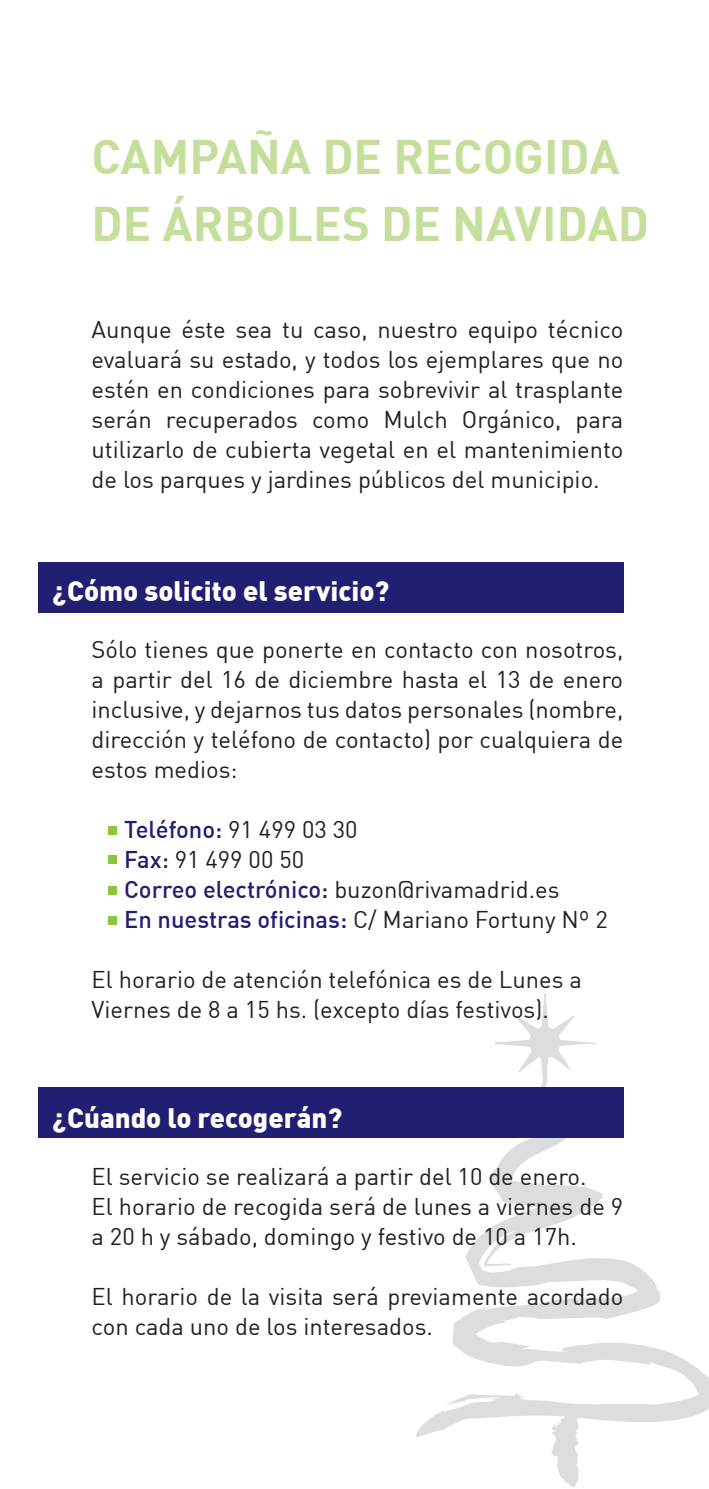
<style>
.page{position:relative;width:709px;height:1489px;background:#fff}
.page>*{position:absolute;margin:0;border:0;box-sizing:border-box;transform-origin:0 0}
.t1{font:700 47.5px/67.5px "DIN";color:#c4df9b}
.t2{font:900 27.5px "DIN";color:#fff}
.t3{font:23.75px/30px "DIN";color:#231f20}
.s1{font-weight:500;color:#221e72}
</style>
<div class="page">
<svg style="left:495px;top:993px;width:101px;height:68px"></svg>
<svg style="left:416px;top:1061px;width:293px;height:376px"></svg>
<svg style="left:549px;top:1406px;width:32px;height:80px"></svg>
<div style="left:109px;top:826px;width:8px;height:8px;background:#8bc63e"></div>
<div style="left:109px;top:855px;width:8px;height:8px;background:#8bc63e"></div>
<div style="left:109px;top:885px;width:8px;height:9px;background:#8bc63e"></div>
<div style="left:109px;top:916px;width:8px;height:8px;background:#8bc63e"></div>
<div style="left:38px;top:562px;width:585px;height:51px;background:#221e72"></div>
<div style="left:38px;top:1087px;width:585px;height:51px;background:#221e72"></div>
<h1 class="t1" style="left:92px;top:121px;width:559px">CAMPAÑA DE RECOGIDA<br>DE ÁRBOLES DE NAVIDAD</h1>
<p class="t3" style="left:92px;top:314px;width:533px;text-align:justify">Aunque éste sea tu caso, nuestro equipo técnico evaluará su estado, y todos los ejemplares que no estén en condiciones para sobrevivir al trasplante serán recuperados como Mulch Orgánico, para utilizarlo de cubierta vegetal en el mantenimiento de los parques y jardines públicos del municipio.</p>
<p class="t2" style="left:52px;top:572px;width:338px">¿Cómo solicito el servicio?</p>
<p class="t3" style="left:92px;top:634px;width:533px;text-align:justify">Sólo tienes que ponerte en contacto con nosotros, a partir del 16 de diciembre hasta el 13 de enero inclusive, y dejarnos tus datos personales (nombre, dirección y teléfono de contacto) por cualquiera de estos medios:</p>
<p class="t3" style="left:124px;top:814px;width:485px"><span class="s1">Teléfono:</span> 91 499 03 30<br><span class="s1">Fax:</span> 91 499 00 50<br><span class="s1">Correo electrónico:</span> buzon@rivamadrid.es<br><span class="s1">En nuestras oficinas:</span> C/ Mariano Fortuny Nº 2</p>
<p class="t3" style="left:92px;top:963px;width:492px">El horario de atención telefónica es de Lunes a<br>Viernes de 8 a 15 hs. (excepto días festivos).</p>
<p class="t2" style="left:52px;top:1099px;width:291px">¿Cúando lo recogerán?</p>
<p class="t3" style="left:92px;top:1160px;width:533px">El servicio se realizará a partir del 10 de enero.<br>El horario de recogida será de lunes a viernes de 9 a 20 h y sábado, domingo y festivo de 10 a 17h.</p>
<p class="t3" style="left:92px;top:1280px;width:533px">El horario de la visita será previamente acordado con cada uno de los interesados.</p>
</div>
